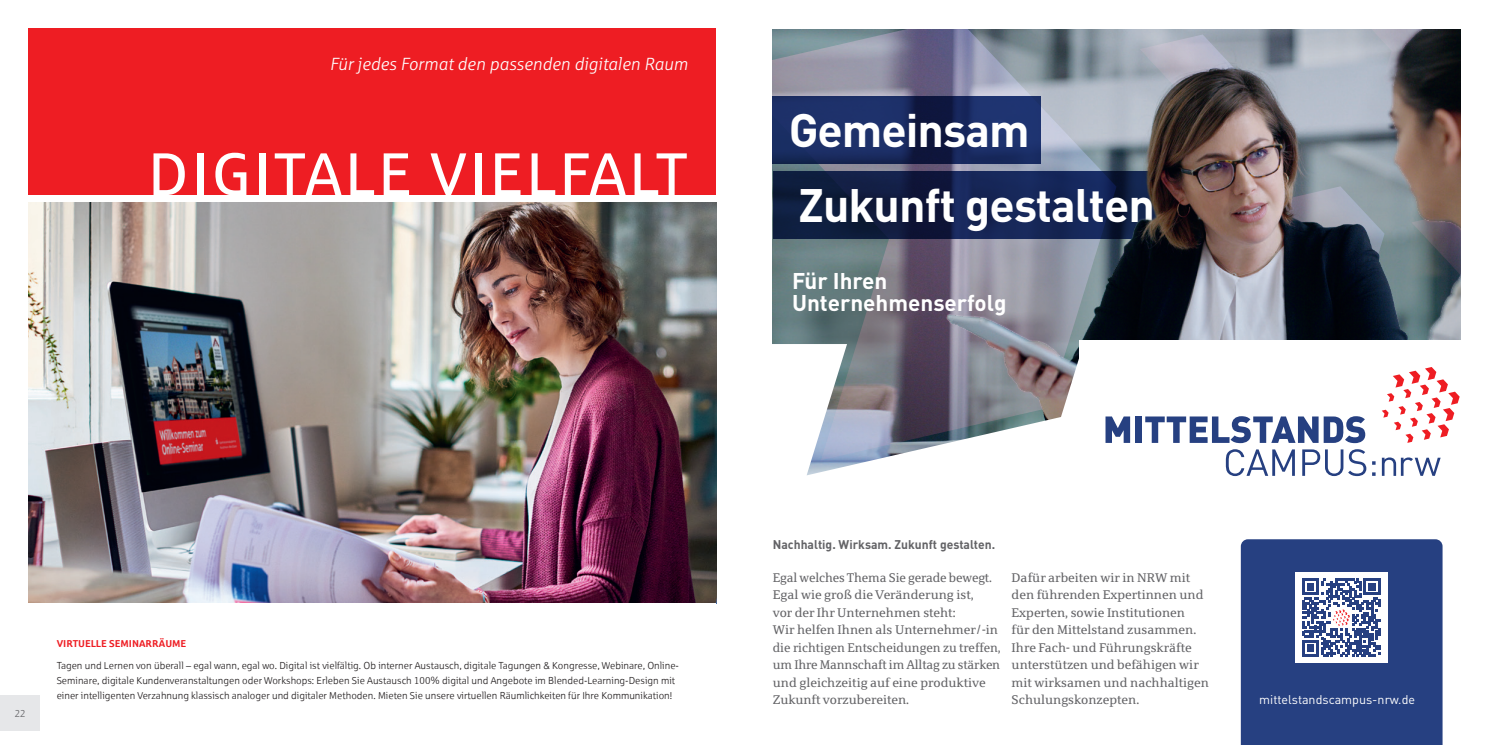
<style>
.page{position:relative;width:1489px;height:745px;background:#fff}
.page>*{position:absolute;margin:0;border:0;box-sizing:border-box;transform-origin:0 0}
.t1{font:60px "Sparkasse Rg";letter-spacing:.05em;color:#fff}
.t2{font:700 46.25px/75px "DIN Pro";letter-spacing:-.02em;color:#fff}
.t3{font:700 22.5px/22.5px "DIN Pro";color:#fff}
.t4{font:italic 17.5px "Sparkasse Lt";color:#fff}
.t5{font:12.5px/17.5px "Sparkasse Serif";color:#636366}
.t6{font:700 12.5px "DIN Pro";color:#636366}
.t7{font:12.5px "DIN Pro";color:#fff}
.t8{font:10px/15px "Sparkasse Lt";color:#231f20}
.t9{font:700 10px "Sparkasse Rg";color:#ee1d23}
.t10{font:10px "Sparkasse Lt";color:#636366}
</style>
<div class="page">
<img style="left:28px;top:202px;width:688px;height:401px">
<div style="left:0;top:694px;width:40px;height:36px;background:#e6e7e9"></div>
<div style="left:28px;top:28px;width:688px;height:167px;background:#ee1d23"></div>
<img style="left:1116px;top:29px;width:344px;height:311px">
<svg style="left:772px;top:29px;width:344px;height:315px;background:#808694"></svg>
<svg style="left:1336px;top:29px;width:124px;height:99px;background:#6f7076"></svg>
<svg style="left:1411px;top:204px;width:49px;height:136px;background:#666f73"></svg>
<svg style="left:1139px;top:34px;width:107px;height:124px;background:#787275"></svg>
<svg style="left:1277px;top:186px;width:107px;height:124px;background:#3d444f"></svg>
<svg style="left:772px;top:171px;width:394px;height:68px;background:#142047"></svg>
<svg style="left:772px;top:97px;width:268px;height:67px;background:#192a60"></svg>
<svg style="left:1240px;top:539px;width:202px;height:205px;background:#40568f"></svg>
<svg style="left:807px;top:344px;width:272px;height:132px"></svg>
<div style="left:1079px;top:340px;width:406px;height:147px;background:#fff"></div>
<svg style="left:1105px;top:416px;width:25px;height:26px"></svg>
<div style="left:1135px;top:416px;width:6px;height:26px;background:#264081"></div>
<svg style="left:1145px;top:416px;width:220px;height:27px"></svg>
<svg style="left:1225px;top:449px;width:69px;height:27px"></svg>
<svg style="left:1302px;top:449px;width:73px;height:27px"></svg>
<svg style="left:1381px;top:457px;width:59px;height:18px"></svg>
<svg style="left:1382px;top:367px;width:77px;height:75px"></svg>
<h3 class="t4" style="left:330px;top:53px;width:359px">Für jedes Format den passenden digitalen Raum</h3>
<h1 class="t1" style="left:148px;top:137px;width:541px">DIGITALE VIELFALT</h1>
<h2 class="t2" style="left:788px;top:91px;width:368px">Gemeinsam<br>Zukunft gestalten</h2>
<h3 class="t3" style="left:792px;top:268px;width:216px">Für Ihren<br>Unternehmenserfolg</h3>
<p class="t10" style="left:15px;top:706px;width:12px">22</p>
<p class="t9" style="left:57px;top:636px;width:131px">VIRTUELLE SEMINARRÄUME</p>
<p class="t8" style="left:57px;top:657px;width:623px">Tagen und Lernen von überall – egal wann, egal wo. Digital ist vielfältig. Ob interner Austausch, digitale Tagungen &amp; Kongresse, Webinare, Online-<br>Seminare, digitale Kundenveranstaltungen oder Workshops: Erleben Sie Austausch 100% digital und Angebote im Blended-Learning-Design mit einer intelligenten Verzahnung klassisch analoger und digitaler Methoden. Mieten Sie unsere virtuellen Räumlichkeiten für Ihre Kommunikation!</p>
<p class="t6" style="left:772px;top:535px;width:224px">Nachhaltig. Wirksam. Zukunft gestalten.</p>
<p class="t5" style="left:772px;top:568px;width:229px">Egal welches Thema Sie gerade bewegt.<br>Egal wie groß die Veränderung ist,<br>vor der Ihr Unternehmen steht:<br>Wir helfen Ihnen als Unternehmer/-in die richtigen Entscheidungen zu treffen, um Ihre Mannschaft im Alltag zu stärken und gleichzeitig auf eine produktive Zukunft vorzubereiten.</p>
<p class="t5" style="left:1011px;top:568px;width:199px">Dafür arbeiten wir in NRW mit den führenden Expertinnen und<br>Experten, sowie Institutionen<br>für den Mittelstand zusammen.<br>Ihre Fach- und Führungskräfte unterstützen und befähigen wir mit wirksamen und nachhaltigen<br>Schulungskonzepten.</p>
<p class="t7" style="left:1259px;top:691px;width:157px">mittelstandscampus-nrw.de</p>
</div>
